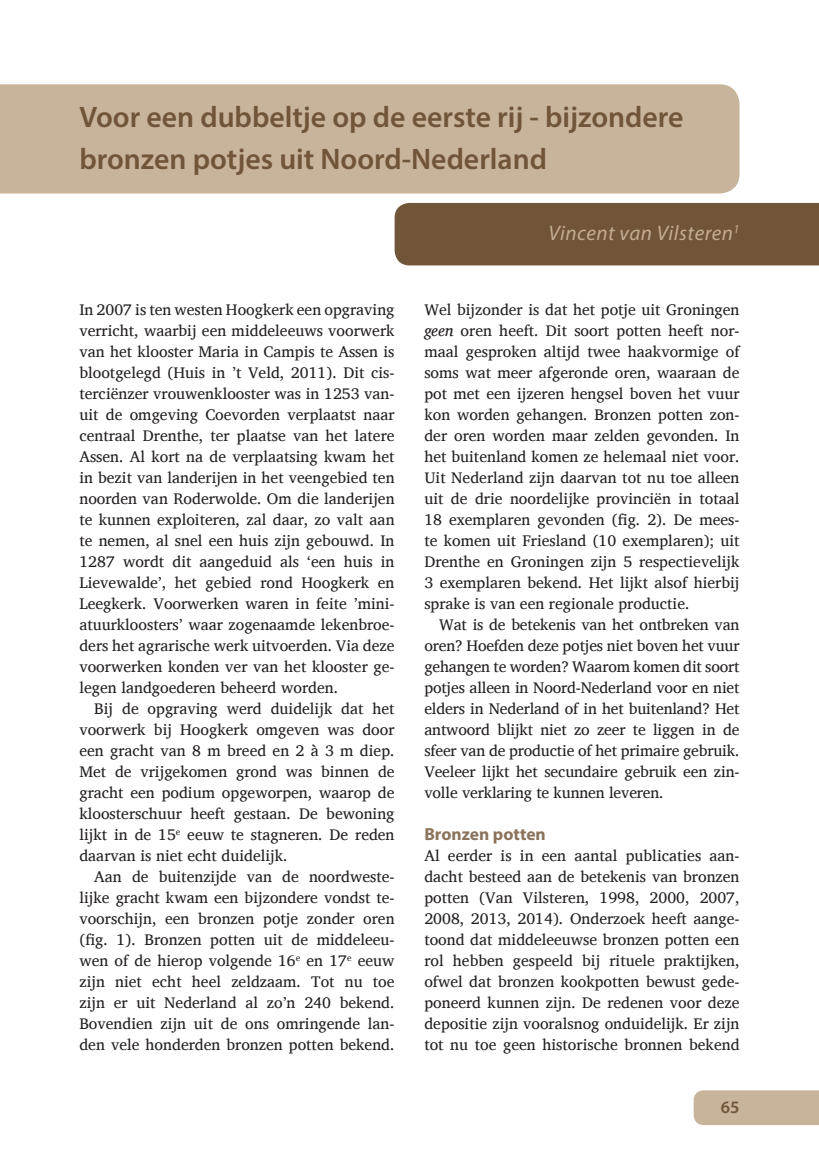
<style>
.page{position:relative;width:819px;height:1166px;background:#fff}
.page>*{position:absolute;margin:0;border:0;box-sizing:border-box;transform-origin:0 0}
.Titel{font:600 29.75px/42px "Myriad Pro";color:#705539}
.Auteur{font:italic 21px "Myriad Pro";letter-spacing:.025em;color:#c3ad92}
.Kopje{font:700 17.5px "Myriad Pro";color:#8b735b}
.Nummering{font:600 17.5px "Myriad Pro";color:#705539}
.Plat{font:15.75px/21px "Charis SIL";color:#231f20;text-align:justify}
.s1{font-style:italic}
</style>
<div class="page">
<div style="left:693px;top:1090px;width:126px;height:35px;background:#c8b49a"></div>
<div style="left:0;top:84px;width:739px;height:109px;background:#c8b49a"></div>
<div style="left:394px;top:203px;width:425px;height:62px;background:#705539"></div>
<p class="Titel" style="left:79px;top:95px;width:605px">Voor een dubbeltje op de eerste rij - bijzondere bronzen potjes uit Noord-Nederland</p>
<p class="Plat" style="left:79px;top:299px;width:317px">In 2007 is ten westen Hoogkerk een opgraving verricht, waarbij een middeleeuws voorwerk van het klooster Maria in Campis te Assen is blootgelegd (Huis in ’t Veld, 2011). Dit cis&shy;terciënzer vrouwenklooster was in 1253 van&shy;uit de omgeving Coevorden verplaatst naar centraal Drenthe, ter plaatse van het latere Assen. Al kort na de verplaatsing kwam het in bezit van landerijen in het veengebied ten noorden van Roderwolde. Om die landerijen te kunnen exploiteren, zal daar, zo valt aan te nemen, al snel een huis zijn gebouwd. In 1287 wordt dit aangeduid als ‘een huis in Lievewalde’, het gebied rond Hoogkerk en Leegkerk. Voorwerken waren in feite ’mini&shy;atuurkloosters’ waar zogenaamde lekenbroe&shy;ders het agrarische werk uitvoerden. Via deze voorwerken konden ver van het klooster ge&shy;legen landgoederen beheerd worden.</p>
<p class="Plat" style="left:79px;top:698px;width:317px;text-indent:15px">Bij de opgraving werd duidelijk dat het voorwerk bij Hoogkerk omgeven was door een gracht van 8 m breed en 2 à 3 m diep.<br>Met de vrijgekomen grond was binnen de gracht een podium opgeworpen, waarop de kloosterschuur heeft gestaan. De bewoning lijkt in de 15<sup>e</sup> eeuw te stagneren. De reden daarvan is niet echt duidelijk.</p>
<p class="Plat" style="left:79px;top:866px;width:317px;text-indent:15px">Aan de buitenzijde van de noordweste&shy;lijke gracht kwam een bijzondere vondst te&shy;voorschijn, een bronzen potje zonder oren (fig. 1). Bronzen potten uit de middeleeu&shy;wen of de hierop volgende 16<sup>e</sup> en 17<sup>e</sup> eeuw zijn niet echt heel zeldzaam. Tot nu toe zijn er uit Nederland al zo’n 240 bekend.<br>Bovendien zijn uit de ons omringende lan&shy;den vele honderden bronzen potten bekend.</p>
<p class="Auteur" style="left:548px;top:220px;width:193px">Vincent van Vilsteren<sup>1</sup></p>
<p class="Plat" style="left:424px;top:299px;width:317px">Wel bijzonder is dat het potje uit Groningen <span class="s1">geen</span> oren heeft. Dit soort potten heeft nor&shy;maal gesproken altijd twee haakvormige of soms wat meer afgeronde oren, waaraan de pot met een ijzeren hengsel boven het vuur kon worden gehangen. Bronzen potten zon&shy;der oren worden maar zelden gevonden. In het buitenland komen ze helemaal niet voor.<br>Uit Nederland zijn daarvan tot nu toe alleen uit de drie noordelijke provinciën in totaal 18 exemplaren gevonden (fig. 2). De mees&shy;te komen uit Friesland (10 exemplaren); uit Drenthe en Groningen zijn 5 respectievelijk 3 exemplaren bekend. Het lijkt alsof hierbij sprake is van een regionale productie.</p>
<p class="Plat" style="left:424px;top:614px;width:317px;text-indent:15px">Wat is de betekenis van het ontbreken van oren? Hoefden deze potjes niet boven het vuur gehangen te worden? Waarom komen dit soort potjes alleen in Noord-Nederland voor en niet elders in Nederland of in het buitenland? Het antwoord blijkt niet zo zeer te liggen in de sfeer van de productie of het primaire gebruik.<br>Veeleer lijkt het secundaire gebruik een zin&shy;volle verklaring te kunnen leveren.</p>
<p class="Kopje" style="left:424px;top:823px;width:123px">Bronzen potten</p>
<p class="Plat" style="left:424px;top:845px;width:317px">Al eerder is in een aantal publicaties aan&shy;dacht besteed aan de betekenis van bronzen potten (Van Vilsteren, 1998, 2000, 2007, 2008, 2013, 2014). Onderzoek heeft aange&shy;toond dat middeleeuwse bronzen potten een rol hebben gespeeld bij rituele praktijken, ofwel dat bronzen kookpotten bewust gede&shy;poneerd kunnen zijn. De redenen voor deze depositie zijn vooralsnog onduidelijk. Er zijn tot nu toe geen historische bronnen bekend</p>
<p class="Nummering" style="left:720px;top:1096px;width:20px">65</p>
</div>
